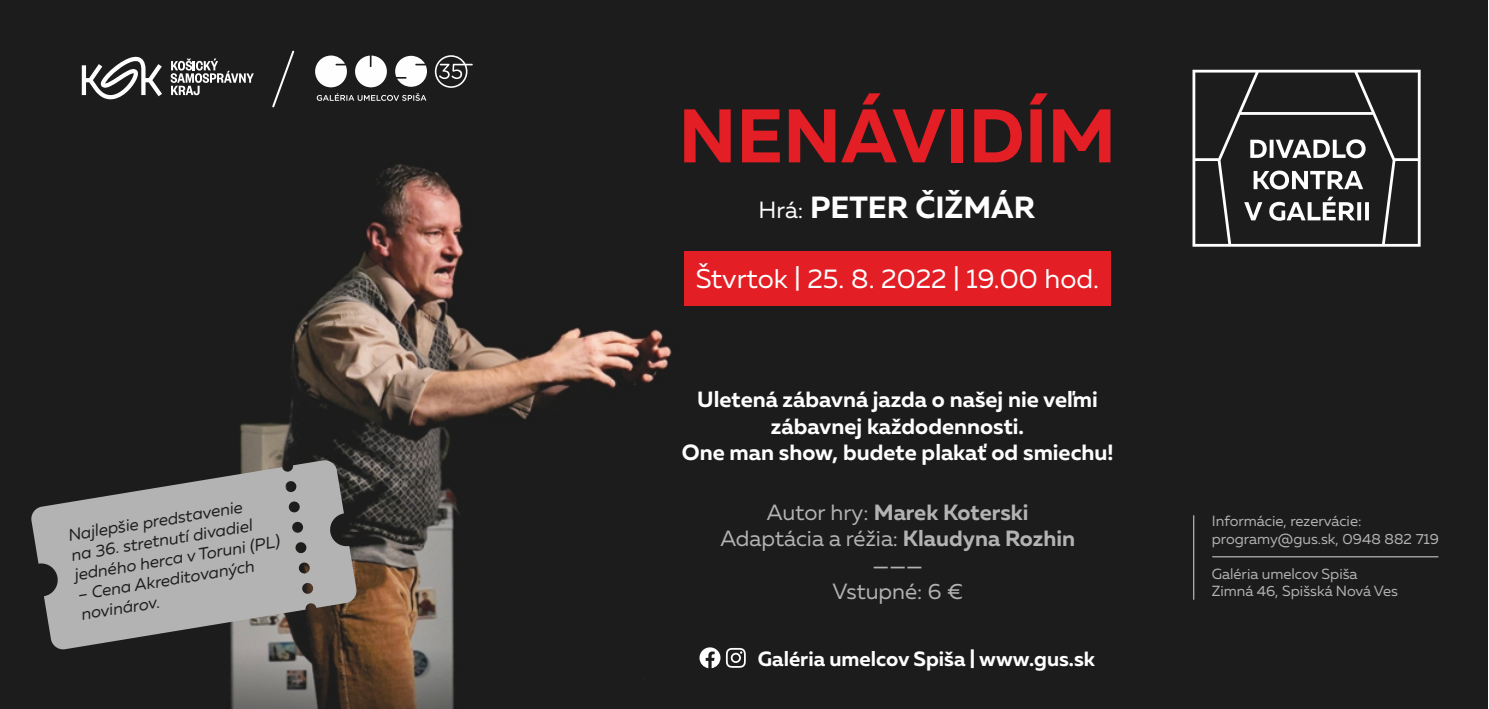
<style>
.page{position:relative;width:1489px;height:709px;background:#fff}
.page>*{position:absolute;margin:0;border:0;box-sizing:border-box;transform-origin:0 0}
.t1{font:700 75.75px "Muller";color:#e31e25}
.t2{font:700 30.75px "Muller";color:#fefefe}
.t3{font:27px "Muller";color:#fefefe}
.t4{font:700 22px/26.5px "Muller";color:#fefefe;text-align:center}
.t5{font:22px/26.5px "Muller";color:#b3b3b3;text-align:center}
.t6{font:700 20.5px "Muller";color:#fefefe}
.t7{font:italic 16.75px/20px "Muller";color:#1c1c1c}
.t8{font:14.75px/17.5px "Muller";color:#b3b3b3}
.s1{font-weight:400;font-size:23.5px}
.s2{font-weight:700}
</style>
<div class="page">
<div style="left:0;top:0;width:1488px;height:709px;background:#1c1c1c"></div>
<img style="left:230px;top:164px;width:442px;height:545px">
<svg style="left:272px;top:51px;width:22px;height:56px"></svg>
<svg style="left:82px;top:56px;width:80px;height:43px"></svg>
<svg style="left:171px;top:58px;width:83px;height:37px"></svg>
<svg style="left:435px;top:55px;width:37px;height:33px"></svg>
<svg style="left:317px;top:93px;width:109px;height:8px"></svg>
<svg style="left:315px;top:56px;width:32px;height:31px"></svg>
<svg style="left:355px;top:56px;width:32px;height:31px"></svg>
<svg style="left:395px;top:56px;width:32px;height:31px"></svg>
<svg style="left:31px;top:459px;width:326px;height:191px;fill:#b3b3b3"></svg>
<svg style="left:1192px;top:70px;width:228px;height:177px"></svg>
<svg style="left:726px;top:648px;width:19px;height:20px"></svg>
<svg style="left:699px;top:647px;width:21px;height:21px"></svg>
<hr style="left:1212px;top:556px;width:226px;height:1px;background:#b3b3b3">
<div style="left:684px;top:251px;width:426px;height:55px;background:#e31e25"></div>
<hr style="left:1192px;top:515px;width:2px;height:84px;background:#b3b3b3">
<p class="t7" style="left:67px;top:526px;width:209px;rotate:-9deg">Najlepšie predstavenie<br>na 36. stretnutí divadiel jedného herca v Toruni (PL)</p>
<p class="t7" style="left:77px;top:585px;width:180px;rotate:-9deg">– Cena Akreditovaných novinárov.</p>
<h1 class="t1" style="left:678px;top:103px;width:439px">NENÁVIDÍM</h1>
<h2 class="t2" style="left:758px;top:194px;width:278px"><span class="s1">Hrá:</span> PETER ČIŽMÁR</h2>
<h3 class="t3" style="left:695px;top:267px;width:404px">Štvrtok | 25. 8. 2022 | 19.00 hod.</h3>
<h3 class="t4" style="left:681px;top:388px;width:433px">Uletená zábavná jazda o našej nie veľmi zábavnej každodennosti.<br>One man show, budete plakať od smiechu!</h3>
<h3 class="t5" style="left:720px;top:500px;width:356px">Autor hry: <span class="s2">Marek Koterski<br></span>Adaptácia a réžia: <span class="s2">Klaudyna Rozhin </span>———<br>Vstupné: 6 €</h3>
<p class="t6" style="left:757px;top:650px;width:339px">Galéria umelcov Spiša | www.gus.sk</p>
<p class="t8" style="left:1211px;top:513px;width:229px">Informácie, rezervácie: programy@gus.sk, 0948 882 719</p>
<p class="t8" style="left:1211px;top:566px;width:187px">Galéria umelcov Spiša<br>Zimná 46, Spišská Nová Ves</p>
</div>
